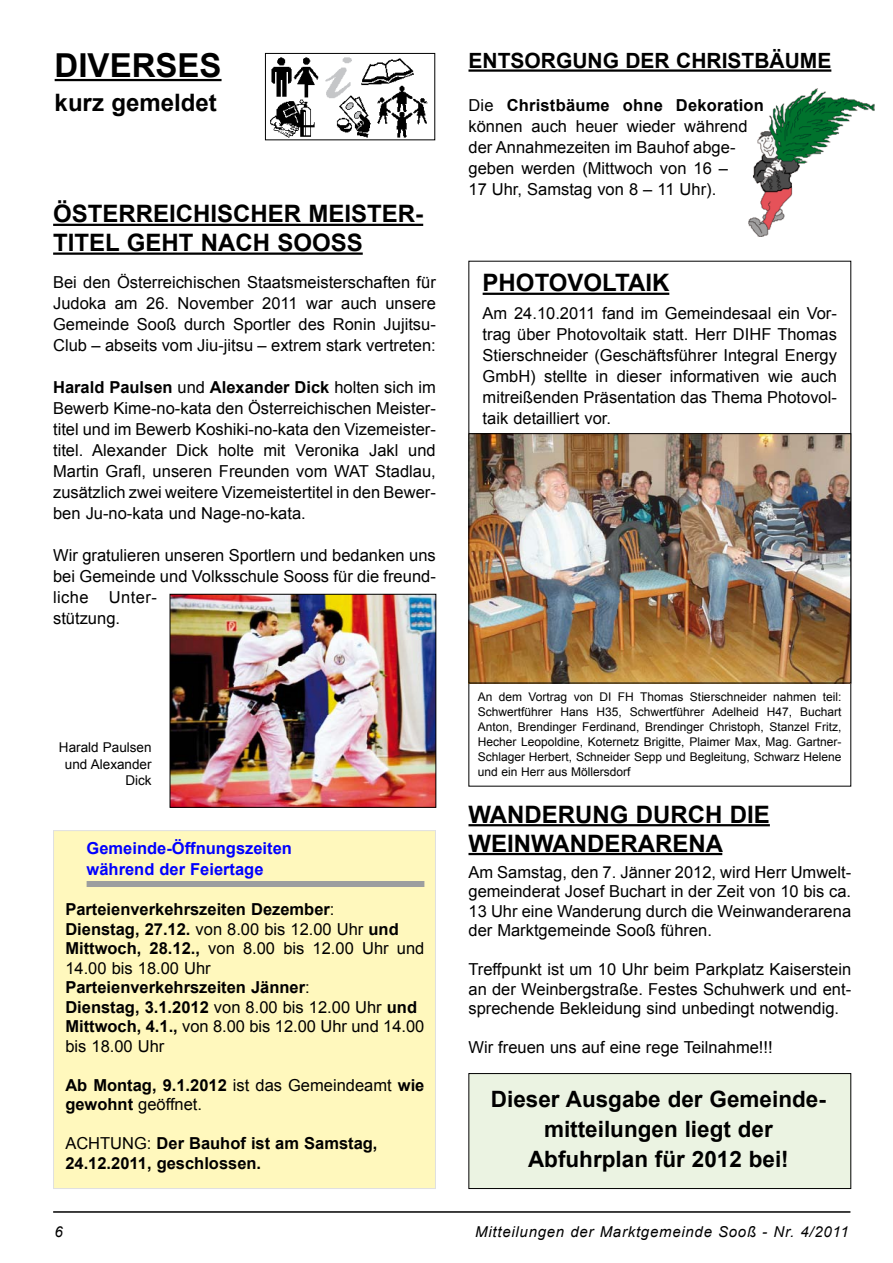
<style>
.page{position:relative;width:893px;height:1263px;background:#fff}
.page>*{position:absolute;margin:0;border:0;box-sizing:border-box;transform-origin:0 0}
.t1{font:700 33px "Arial";color:#000}
.t2{font:700 24px/28.8px "Arial";color:#000}
.t3{font:700 22.5px/30px "Arial";color:#000;text-align:center}
.t4{font:700 21px "Arial";color:#000}
.t5{font:16.5px/21px "Arial";color:#000;text-align:justify}
.t6{font:700 16.5px/19.5px "Arial";color:#000}
.t7{font:700 16.5px/21px "Arial";color:#00f}
.t8{font:italic 15px "Arial";letter-spacing:.05em;color:#000}
.t9{font:13.5px/16.5px "Arial";color:#000;text-align:right}
.t10{font:12px/15px "Arial";color:#000;text-align:justify}
.s1{font-weight:700}
.s2{font-weight:400}
</style>
<div class="page">
<hr style="left:53px;top:1211px;width:797px;height:2px;background:#000">
<div style="left:469px;top:1073px;width:382px;height:115px;background:#ebf3e2"></div>
<div style="left:468px;top:1073px;width:383px;height:116px;border:1px solid #000"></div>
<img style="left:470px;top:435px;width:379px;height:246px">
<div style="left:468px;top:433px;width:383px;height:250px;border:1px solid #000"></div>
<div style="left:53px;top:830px;width:383px;height:359px;background:#fff8bd;border:1px solid #dfe0e1"></div>
<div style="left:87px;top:881px;width:337px;height:6px;background:#9c9e9f"></div>
<hr style="left:468px;top:824px;width:302px;height:2px;background:#000">
<hr style="left:468px;top:853px;width:254px;height:2px;background:#000">
<hr style="left:483px;top:293px;width:186px;height:2px;background:#000">
<hr style="left:468px;top:69px;width:363px;height:3px;background:#000">
<hr style="left:53px;top:224px;width:370px;height:2px;background:#000">
<hr style="left:53px;top:252px;width:310px;height:3px;background:#000">
<img style="left:172px;top:596px;width:262px;height:210px">
<div style="left:170px;top:594px;width:266px;height:214px;border:1px solid #000"></div>
<img style="left:748px;top:88px;width:127px;height:149px">
<img style="left:270px;top:57px;width:158px;height:81px">
<div style="left:265px;top:53px;width:170px;height:87px;border:1px solid #000"></div>
<hr style="left:55px;top:79px;width:167px;height:2px;background:#000">
<h1 class="t1" style="left:55px;top:43px;width:168px">DIVERSES</h1>
<h2 class="t2" style="left:55px;top:89px;width:164px">kurz gemeldet</h2>
<h2 class="t2" style="left:53px;top:200px;width:372px">Österreichischer Meister&shy;titel geht nach Sooss</h2>
<p class="t5" style="left:53px;top:272px;width:384px">Bei den Österreichischen Staatsmeisterschaften für Judoka am 26. November 2011 war auch unsere Gemeinde Sooß durch Sportler des Ronin Jujitsu-Club – abseits vom Jiu-jitsu – extrem stark vertreten:</p>
<p class="t5" style="left:53px;top:377px;width:384px"><span class="s1">Harald Paulsen</span> und <span class="s1">Alexander Dick</span> holten sich im Bewerb Kime-no-kata den Österreichischen Meister&shy;titel und im Bewerb Koshiki-no-kata den Vizemeister&shy;titel. Alexander Dick holte mit Veronika Jakl und Martin Grafl, unseren Freunden vom WAT Stadlau, zusätzlich zwei weitere Vizemeistertitel in den Bewer&shy;ben Ju-no-kata und Nage-no-kata.</p>
<p class="t5" style="left:53px;top:545px;width:384px;text-align:left">Wir gratulieren unseren Sportlern und bedanken uns bei Gemeinde und Volksschule Sooss für die freund&shy;liche Unter-<br>stützung.</p>
<p class="t9" style="left:59px;top:739px;width:94px">Harald Paulsen und Alexander<br>Dick</p>
<p class="t7" style="left:87px;top:838px;width:207px">Gemeinde-Öffnungszeiten während der Feiertage</p>
<p class="t6" style="left:65px;top:900px;width:361px">Parteienverkehrszeiten Dezember<span class="s2">:<br></span>Dienstag, 27.12. <span class="s2">von 8.00 bis 12.00 Uhr</span> und Mittwoch, 28.12., <span class="s2">von 8.00 bis 12.00 Uhr und 14.00 bis 18.00 Uhr<br></span>Parteienverkehrszeiten Jänner<span class="s2">:<br></span>Dienstag, 3.1.2012 <span class="s2">von 8.00 bis 12.00 Uhr</span> und Mittwoch, 4.1., <span class="s2">von 8.00 bis 12.00 Uhr und 14.00 bis 18.00 Uhr</span></p>
<p class="t6" style="left:65px;top:1076px;width:361px">Ab Montag, 9.1.2012 <span class="s2">ist das Gemeindeamt</span> wie gewohnt <span class="s2">geöffnet.</span></p>
<p class="t6" style="left:65px;top:1134px;width:314px"><span class="s2">ACHTUNG:</span> Der Bauhof ist am Samstag,<br>24.12.2011, geschlossen.</p>
<p class="t4" style="left:468px;top:47px;width:364px">Entsorgung der Christbäume</p>
<p class="t5" style="left:468px;top:95px;width:297px;text-align:left">Die <span class="s1">Christbäume ohne Dekoration </span>können auch heuer wieder während der Annahmezeiten im Bauhof abge&shy;geben werden (Mittwoch von 16 –<br>17 Uhr, Samstag von 8 – 11 Uhr).</p>
<h2 class="t2" style="left:483px;top:269px;width:188px">Photovoltaik</h2>
<p class="t5" style="left:483px;top:302px;width:356px">Am 24.10.2011 fand im Gemeindesaal ein Vor&shy;trag über Photovoltaik statt. Herr DIHF Thomas Stierschneider (Geschäftsführer Integral Energy GmbH) stellte in dieser informativen wie auch mitreißenden Präsentation das Thema Photovol&shy;taik detailliert vor.</p>
<p class="t10" style="left:478px;top:689px;width:365px">An dem Vortrag von DI FH Thomas Stierschneider nahmen teil:<br>Schwertführer Hans H35, Schwertführer Adelheid H47, Buchart Anton, Brendinger Ferdinand, Brendinger Christoph, Stanzel Fritz, Hecher Leopoldine, Koternetz Brigitte, Plaimer Max, Mag. Gartner-Schlager Herbert, Schneider Sepp und Begleitung, Schwarz Helene und ein Herr aus Möllersdorf</p>
<h2 class="t2" style="left:468px;top:801px;width:303px">Wanderung durch die<br>Weinwanderarena</h2>
<p class="t5" style="left:468px;top:862px;width:384px;line-height:19.5px">Am Samstag, den 7. Jänner 2012, wird Herr Umwelt&shy;gemeinderat Josef Buchart in der Zeit von 10 bis ca.<br>13 Uhr eine Wanderung durch die Weinwanderarena der Marktgemeinde Sooß führen.</p>
<p class="t5" style="left:468px;top:960px;width:384px;line-height:19.5px">Treffpunkt ist um 10 Uhr beim Parkplatz Kaiserstein an der Weinbergstraße. Festes Schuhwerk und ent&shy;sprechende Bekleidung sind unbedingt notwendig.</p>
<p class="t5" style="left:468px;top:1037px;width:306px">Wir freuen uns auf eine rege Teilnahme!!!</p>
<h3 class="t3" style="left:491px;top:1085px;width:336px">Dieser Ausgabe der Gemeinde&shy;mitteilungen liegt der<br>Abfuhrplan für 2012 bei!</h3>
<p class="t8" style="left:55px;top:1222px;width:10px">6</p>
<p class="t8" style="left:475px;top:1222px;width:375px">Mitteilungen der Marktgemeinde Sooß - Nr. 4/2011</p>
</div>
